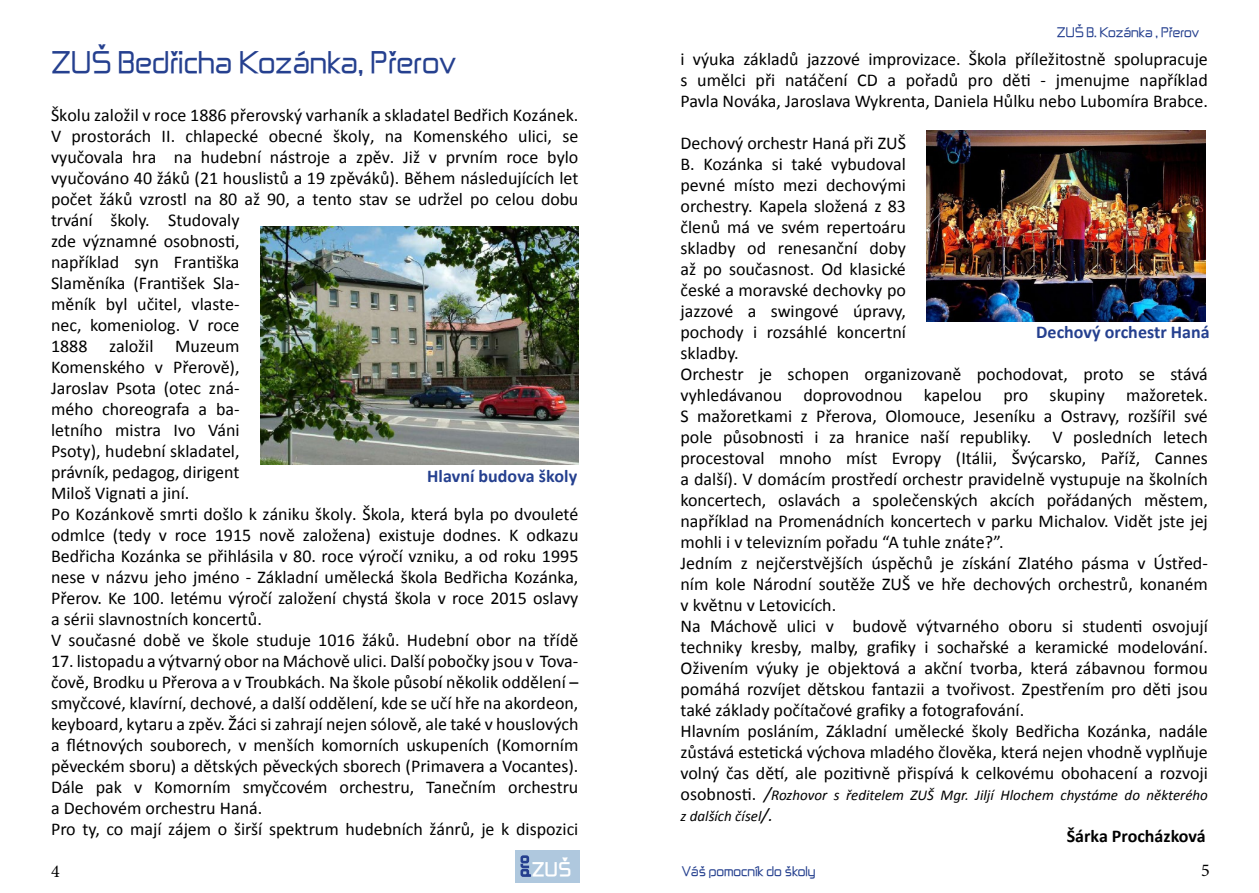
<style>
.page{position:relative;width:1259px;height:893px;background:#fff}
.page>*{position:absolute;margin:0;border:0;box-sizing:border-box;transform-origin:0 0}
.t1{font:27px "Zekton";color:#25408f}
.t2{font:18px/21px "Calibri";color:#000}
.t3{font:700 18px "Calibri";color:#25408f}
.t4{font:700 18px "Calibri";color:#000}
.t5{font:18px "Minion Pro";color:#000}
.t6{font:700 16.5px "Zekton";color:#fff}
.t7{font:italic 15px/21px "Calibri";color:#000}
.t8{font:12px "Zekton";color:#25408f}
.s1{font-style:normal;font-size:18px}
.s2{font-size:18px}
</style>
<div class="page">
<div style="left:515px;top:850px;width:64px;height:32px;background:#afc8de"></div>
<svg style="left:520px;top:855px;width:11px;height:22px"></svg>
<img style="left:260px;top:226px;width:319px;height:238px">
<img style="left:926px;top:130px;width:279px;height:192px">
<h1 class="t1" style="left:51px;top:44px;width:406px">ZUŠ Bedřicha Kozánka, Přerov</h1>
<p class="t2" style="left:51px;top:104px;width:529px">Školu založil v roce 1886 přerovský varhaník a skladatel Bedřich Kozánek.<br>V prostorách II. chlapecké obecné školy, na Komenského ulici, se vyučovala hra na hudební nástroje a zpěv. Již v prvním roce bylo vyučováno 40 žáků (21 houslistů a 19 zpěváků). Během následujících let počet žáků vzrostl na 80 až 90, a tento stav se udržel po celou dobu trvání školy. Studovaly<br>zde významné osobnosti,<br>například syn Františka<br>Slaměníka (František Sla-<br>měník byl učitel, vlaste-<br>nec, komeniolog. V roce<br>1888 založil Muzeum<br>Komenského v Přerově),<br>Jaroslav Psota (otec zná-<br>mého choreografa a ba-<br>letního mistra Ivo Váni<br>Psoty), hudební skladatel,<br>právník, pedagog, dirigent<br>Miloš Vignati a jiní.<br>Po Kozánkově smrti došlo k zániku školy. Škola, která byla po dvouleté odmlce (tedy v roce 1915 nově založena) existuje dodnes. K odkazu Bedřicha Kozánka se přihlásila v 80. roce výročí vzniku, a od roku 1995 nese v názvu jeho jméno - Základní umělecká škola Bedřicha Kozánka, Přerov. Ke 100. letému výročí založení chystá škola v roce 2015 oslavy a sérii slavnostních koncertů.<br>V současné době ve škole studuje 1016 žáků. Hudební obor na třídě</p>
<p class="t2" style="left:51px;top:650px;width:529px">17. listopadu a výtvarný obor na Máchově ulici. Další pobočky jsou v Tova&shy;čově, Brodku u Přerova a v Troubkách. Na škole působí několik oddělení – smyčcové, klavírní, dechové, a další oddělení, kde se učí hře na akordeon, keyboard, kytaru a zpěv. Žáci si zahrají nejen sólově, ale také v houslových a flétnových souborech, v menších komorních uskupeních (Komorním pěveckém sboru) a dětských pěveckých sborech (Primavera a Vocantes).<br>Dále pak v Komorním smyčcovém orchestru, Tanečním orchestru a Dechovém orchestru Haná.<br>Pro ty, co mají zájem o širší spektrum hudebních žánrů, je k dispozici</p>
<p class="t3" style="left:427px;top:464px;width:151px">Hlavní budova školy</p>
<p class="t8" style="left:1057px;top:24px;width:144px">ZUŠ B. Kozánka , Přerov</p>
<p class="t2" style="left:680px;top:48px;width:529px;text-align:justify">i výuka základů jazzové improvizace. Škola příležitostně spolupracuje s umělci při natáčení CD a pořadů pro děti - jmenujme například Pavla Nováka, Jaroslava Wykrenta, Daniela Hůlku nebo Lubomíra Brabce.</p>
<p class="t2" style="left:680px;top:132px;width:529px">Dechový orchestr Haná při ZUŠ<br>B. Kozánka si také vybudoval<br>pevné místo mezi dechovými<br>orchestry. Kapela složená z 83<br>členů má ve svém repertoáru<br>skladby od renesanční doby<br>až po současnost. Od klasické<br>české a moravské dechovky po<br>jazzové a swingové úpravy,<br>pochody i rozsáhlé koncertní<br>skladby.<br>Orchestr je schopen organizovaně pochodovat, proto se stává vyhledávanou doprovodnou kapelou pro skupiny mažoretek.<br>S mažoretkami z Přerova, Olomouce, Jeseníku a Ostravy, rozšířil své pole působnosti i za hranice naší republiky. V posledních letech procestoval mnoho míst Evropy (Itálii, Švýcarsko, Paříž, Cannes a další). V domácím prostředí orchestr pravidelně vystupuje na školních koncertech, oslavách a společenských akcích pořádaných městem, například na Promenádních koncertech v parku Michalov. Vidět jste jej mohli i v televizním pořadu “A tuhle znáte?”.<br>Jedním z nejčerstvějších úspěchů je získání Zlatého pásma v Ústřed&shy;ním kole Národní soutěže ZUŠ ve hře dechových orchestrů, konaném v květnu v Letovicích.<br>Na Máchově ulici v budově výtvarného oboru si studenti osvojují techniky kresby, malby, grafiky i sochařské a keramické modelování.<br>Oživením výuky je objektová a akční tvorba, která zábavnou formou pomáhá rozvíjet dětskou fantazii a tvořivost. Zpestřením pro děti jsou také základy počítačové grafiky a fotografování.<br>Hlavním posláním, Základní umělecké školy Bedřicha Kozánka, nadále zůstává estetická výchova mladého člověka, která nejen vhodně vyplňuje volný čas dětí, ale pozitivně přispívá k celkovému obohacení a rozvoji</p>
<p class="t7" style="left:680px;top:783px;width:529px"><span class="s1">osobnosti.</span> <span class="s2">/</span>Rozhovor s ředitelem ZUŠ Mgr. Jiljí Hlochem chystáme do některého z dalších čísel<span class="s2">/.</span></p>
<p class="t4" style="left:1066px;top:824px;width:140px">Šárka Procházková</p>
<p class="t3" style="left:1036px;top:321px;width:175px">Dechový orchestr Haná</p>
<p class="t5" style="left:51px;top:859px;width:10px">4</p>
<p class="t6" style="left:532px;top:857px;width:40px">ZUŠ</p>
<p class="t8" style="left:682px;top:863px;width:135px">Váš pomocník do školy</p>
<p class="t5" style="left:1201px;top:858px;width:10px">5</p>
</div>
